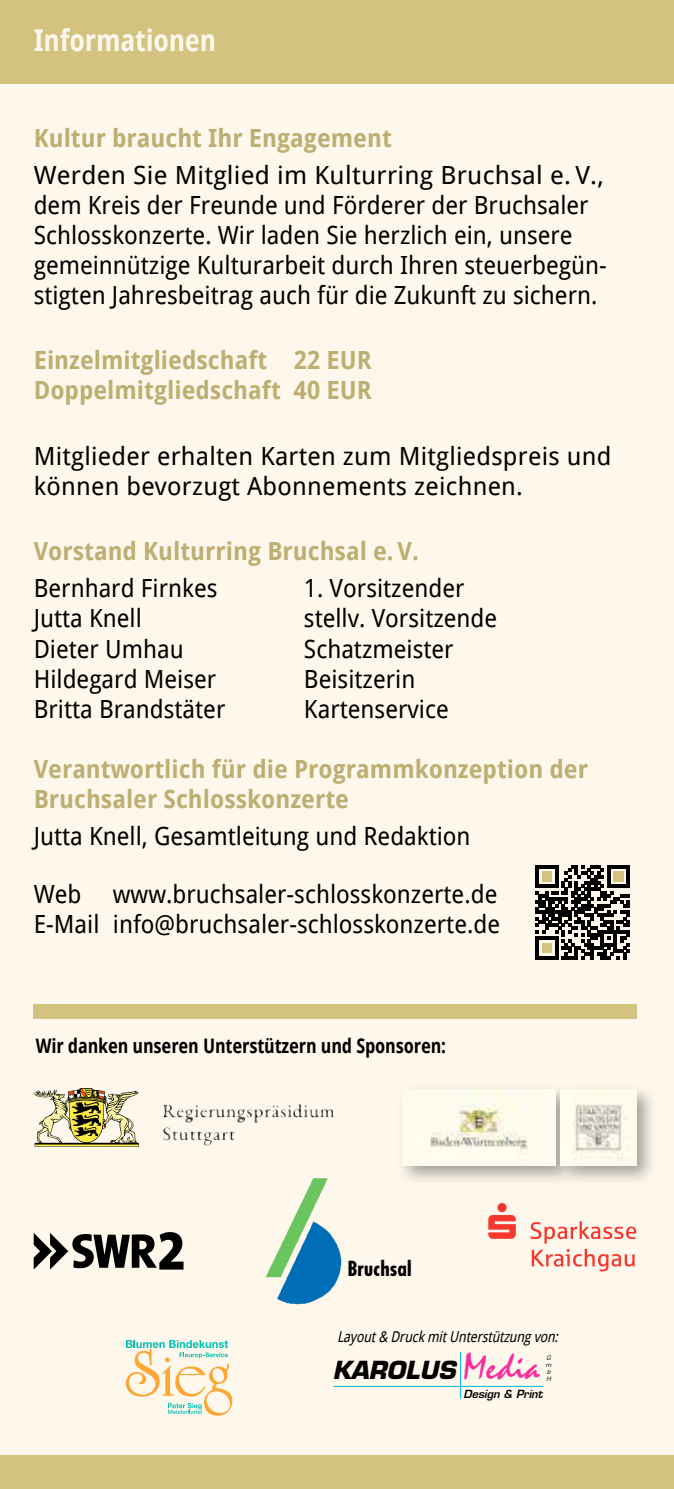
<style>
.page{position:relative;width:674px;height:1489px;background:#fff}
.page>*{position:absolute;margin:0;border:0;box-sizing:border-box;transform-origin:0 0}
.t1{font:700 30px "Droid Sans";letter-spacing:-.01em;color:#fdf7ec;scale:.87 1}
.t2{font:25px/30px "Droid Sans";color:#000}
.t3{font:25px/30px "Droid Sans";color:#000;text-align:right;scale:.95 1}
.t4{font:700 25px/30px "Droid Sans";color:#bdae72;scale:.95 1}
.t5{font:italic 700 24.25px "Eurostile";color:#000}
.t6{font:700 21.5px "Futura Condensed BQ";letter-spacing:.015em;color:#000}
.t7{font:700 20px "Droid Sans";letter-spacing:-.01em;color:#000;scale:.85 1}
.t8{font:italic 15px "Droid Sans";color:#000;scale:.86 1}
.t9{font:italic 600 11px "Eurostile";color:#000}
.t10{font:italic 6px/7px "Eurostile";color:#000}
.s1{font-family:"Mistral";font-weight:400;font-style:normal;font-size:36.5px;color:#f72d9b}
</style>
<div class="page">
<div style="left:0;top:0;width:673px;height:1488px;background:#fdf7ec"></div>
<div style="left:0;top:0;width:673px;height:83px;background:#d4c281"></div>
<div style="left:0;top:1455px;width:673px;height:33px;background:#d4c281"></div>
<svg style="left:535px;top:865px;width:94px;height:94px"></svg>
<img style="left:331px;top:1235px;width:11px;height:55px">
<img style="left:265px;top:1178px;width:66px;height:126px">
<svg style="left:34px;top:1232px;width:149px;height:37px"></svg>
<svg style="left:488px;top:1203px;width:27px;height:35px"></svg>
<svg style="left:530px;top:1221px;width:106px;height:50px"></svg>
<hr style="left:333px;top:1385px;width:210px;height:1px;background:#00bbf1">
<hr style="left:459px;top:1351px;width:1px;height:47px;background:#00bbf1">
<svg style="left:126px;top:1340px;width:106px;height:75px"></svg>
<svg style="left:34px;top:1088px;width:105px;height:58px"></svg>
<img style="left:163px;top:1104px;width:144px;height:13px">
<div style="left:396px;top:1083px;width:261px;height:103px;background:#000;opacity:.35"></div>
<img style="left:560px;top:1089px;width:76px;height:76px">
<img style="left:402px;top:1089px;width:153px;height:76px">
<div style="left:34px;top:1003px;width:602px;height:15px;background:#d4c281"></div>
<p class="t1" style="left:34px;top:23px;width:211px">Informationen</p>
<p class="t4" style="left:34px;top:123px;width:378px">Kultur braucht Ihr Engagement</p>
<p class="t2" style="left:34px;top:160px;width:574px">Werden Sie Mitglied im Kulturring Bruchsal e. V., dem Kreis der Freunde und Förderer der Bruchsaler Schlosskonzerte. Wir laden Sie herzlich ein, unsere gemeinnützige Kulturarbeit durch Ihren steuerbegün&shy;stigten Jahresbeitrag auch für die Zukunft zu sichern.</p>
<p class="t4" style="left:34px;top:346px;width:357px">Einzelmitgliedschaft 22 EUR<br>Doppelmitgliedschaft 40 EUR</p>
<p class="t2" style="left:34px;top:441px;width:579px">Mitglieder erhalten Karten zum Mitgliedspreis und können bevorzugt Abonnements zeichnen.</p>
<p class="t4" style="left:34px;top:536px;width:406px">Vorstand Kulturring Bruchsal e. V.</p>
<p class="t3" style="left:34px;top:574px;width:195px">Bernhard Firnkes</p>
<p class="t3" style="left:304px;top:574px;width:170px">1. Vorsitzender</p>
<p class="t3" style="left:34px;top:604px;width:115px">Jutta Knell</p>
<p class="t3" style="left:304px;top:604px;width:205px">stellv. Vorsitzende</p>
<p class="t3" style="left:34px;top:634px;width:159px">Dieter Umhau</p>
<p class="t3" style="left:304px;top:634px;width:159px">Schatzmeister</p>
<p class="t3" style="left:34px;top:664px;width:194px">Hildegard Meiser</p>
<p class="t3" style="left:304px;top:664px;width:119px">Beisitzerin</p>
<p class="t3" style="left:34px;top:694px;width:203px">Britta Brandstäter</p>
<p class="t3" style="left:304px;top:694px;width:154px">Kartenservice</p>
<p class="t4" style="left:34px;top:754px;width:584px">Verantwortlich für die Programmkonzeption der<br>Bruchsaler Schlosskonzerte</p>
<p class="t3" style="left:34px;top:821px;width:461px">Jutta Knell, Gesamtleitung und Redaktion</p>
<p class="t3" style="left:34px;top:879px;width:52px">Web</p>
<p class="t3" style="left:34px;top:879px;width:492px">www.bruchsaler-schlosskonzerte.de<br>E-Mail info@bruchsaler-schlosskonzerte.de</p>
<p class="t7" style="left:36px;top:1033px;width:484px">Wir danken unseren Unterstützern und Sponsoren:</p>
<p class="t6" style="left:347px;top:1256px;width:65px">Bruchsal</p>
<p class="t8" style="left:337px;top:1327px;width:263px">Layout&amp; DruckmitUnterstützungvon:</p>
<p class="t5" style="left:332px;top:1355px;width:208px">KAROLUS <span class="s1">Media</span></p>
<p class="t9" style="left:463px;top:1386px;width:80px">Design &amp; Print</p>
<p class="t10" style="left:545px;top:1353px;width:7px">G m b<br>H</p>
</div>
